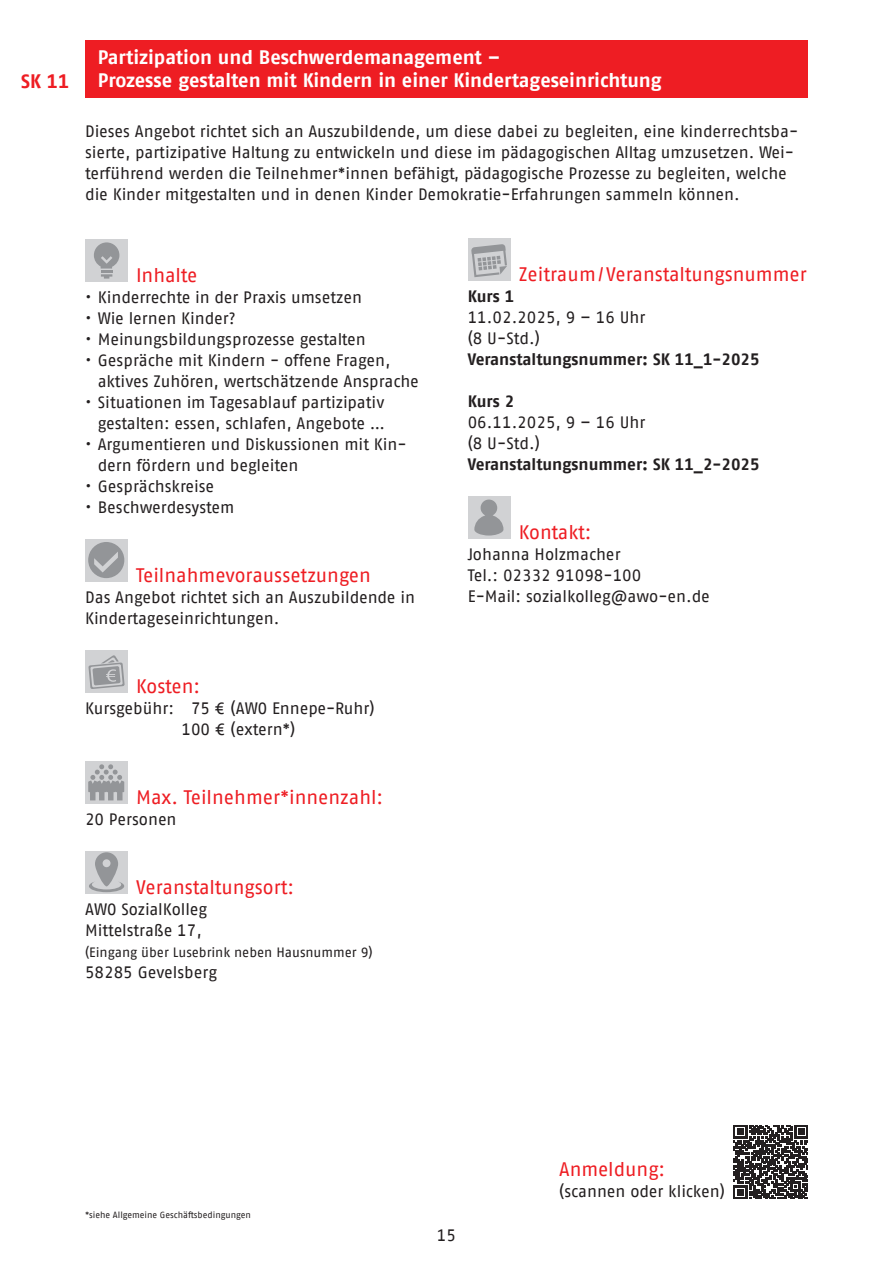
<style>
.page{position:relative;width:893px;height:1263px;background:#fff}
.page>*{position:absolute;margin:0;border:0;box-sizing:border-box;transform-origin:0 0}
.t1{font:19.5px "AWO Fago Office";color:#ee1d23}
.t2{font:700 19.5px/23.4px "AWO Fago Office";letter-spacing:-.005em;color:#fff}
.t3{font:700 19.5px "AWO Fago Office";color:#ee1d23}
.t4{font:16.5px/21px "AWO Fago Office";color:#231f20}
.t5{font:700 16.5px "AWO Fago Office";color:#231f20}
.t6{font:13.5px "AWO Fago Office";color:#231f20}
.t7{font:9px "AWO Fago Office";color:#231f20}
</style>
<div class="page">
<div style="left:85px;top:40px;width:723px;height:57px;background:#ee1d23"></div>
<div style="left:85px;top:239px;width:43px;height:43px;background:#d1d2d4"></div>
<svg style="left:94px;top:242px;width:25px;height:37px"></svg>
<div style="left:85px;top:539px;width:43px;height:43px;background:#d1d2d4"></div>
<svg style="left:88px;top:542px;width:36px;height:36px"></svg>
<div style="left:85px;top:650px;width:43px;height:43px;background:#d1d2d4"></div>
<svg style="left:88px;top:655px;width:37px;height:34px"></svg>
<div style="left:85px;top:761px;width:43px;height:43px;background:#d1d2d4"></div>
<svg style="left:88px;top:764px;width:36px;height:36px"></svg>
<div style="left:85px;top:851px;width:43px;height:43px;background:#d1d2d4"></div>
<svg style="left:89px;top:852px;width:35px;height:40px"></svg>
<div style="left:468px;top:238px;width:42px;height:43px;background:#d1d2d4"></div>
<svg style="left:471px;top:244px;width:36px;height:33px"></svg>
<div style="left:468px;top:496px;width:42px;height:43px;background:#d1d2d4"></div>
<svg style="left:474px;top:499px;width:29px;height:36px"></svg>
<svg style="left:733px;top:1125px;width:75px;height:74px"></svg>
<p class="t3" style="left:21px;top:70px;width:50px">SK 11</p>
<p class="t2" style="left:98px;top:45px;width:565px">Partizipation und Beschwerdemanagement –<br>Prozesse gestalten mit Kindern in einer Kindertageseinrichtung</p>
<p class="t4" style="left:85px;top:121px;width:715px">Dieses Angebot richtet sich an Auszubildende, um diese dabei zu begleiten, eine kinderrechtsba&shy;sierte, partizipative Haltung zu entwickeln und diese im pädagogischen Alltag umzusetzen. Wei&shy;terführend werden die Teilnehmer*innen befähigt, pädagogische Prozesse zu begleiten, welche die Kinder mitgestalten und in denen Kinder Demokratie-Erfahrungen sammeln können.</p>
<p class="t1" style="left:136px;top:264px;width:63px">Inhalte</p>
<p class="t4" style="left:85px;top:286px;width:279px">• Kinderrechte in der Praxis umsetzen</p>
<p class="t4" style="left:85px;top:307px;width:152px">• Wie lernen Kinder?</p>
<p class="t4" style="left:85px;top:328px;width:282px">• Meinungsbildungsprozesse gestalten</p>
<p class="t4" style="left:98px;top:349px;width:323px;text-indent:-13px">• Gespräche mit Kindern - offene Fragen, aktives Zuhören, wertschätzende Ansprache</p>
<p class="t4" style="left:85px;top:391px;width:301px;text-align:right">• Situationen im Tagesablauf partizipativ gestalten: essen, schlafen, Angebote …</p>
<p class="t4" style="left:98px;top:433px;width:310px;text-indent:-13px">• Argumentieren und Diskussionen mit Kin&shy;dern fördern und begleiten</p>
<p class="t4" style="left:85px;top:475px;width:131px">• Gesprächskreise</p>
<p class="t4" style="left:85px;top:496px;width:151px">• Beschwerdesystem</p>
<p class="t1" style="left:136px;top:564px;width:236px">Teilnahmevoraussetzungen</p>
<p class="t4" style="left:85px;top:586px;width:331px">Das Angebot richtet sich an Auszubildende in<br>Kindertageseinrichtungen.</p>
<p class="t1" style="left:136px;top:675px;width:66px">Kosten:</p>
<p class="t4" style="left:181px;top:697px;width:195px;text-indent:-96px">Kursgebühr: 75 € (AWO Ennepe-Ruhr)<br>100 € (extern*)</p>
<p class="t1" style="left:136px;top:786px;width:249px">Max. Teilnehmer*innenzahl:</p>
<p class="t4" style="left:85px;top:808px;width:93px">20 Personen</p>
<p class="t1" style="left:136px;top:876px;width:160px">Veranstaltungsort:</p>
<p class="t4" style="left:85px;top:898px;width:124px">AWO SozialKolleg<br>Mittelstraße 17,</p>
<p class="t6" style="left:85px;top:944px;width:289px">(Eingang über Lusebrink neben Hausnummer 9)</p>
<p class="t4" style="left:85px;top:961px;width:133px">58285 Gevelsberg</p>
<p class="t1" style="left:519px;top:263px;width:289px">Zeitraum/Veranstaltungsnummer</p>
<p class="t5" style="left:468px;top:286px;width:48px">Kurs 1</p>
<p class="t4" style="left:468px;top:307px;width:179px">11.02.2025, 9 – 16 Uhr (8 U-Std.)</p>
<p class="t5" style="left:468px;top:349px;width:293px">Veranstaltungsnummer: SK 11_1-2025</p>
<p class="t5" style="left:468px;top:391px;width:48px">Kurs 2</p>
<p class="t4" style="left:468px;top:412px;width:179px">06.11.2025, 9 – 16 Uhr (8 U-Std.)</p>
<p class="t5" style="left:468px;top:454px;width:293px">Veranstaltungsnummer: SK 11_2-2025</p>
<p class="t1" style="left:519px;top:521px;width:74px">Kontakt:</p>
<p class="t4" style="left:468px;top:544px;width:244px">Johanna Holzmacher<br>Tel.: 02332 91098-100<br>E-Mail: sozialkolleg@awo-en.de</p>
<p class="t7" style="left:85px;top:1210px;width:167px">*siehe Allgemeine Geschäftsbedingungen</p>
<p class="t4" style="left:437px;top:1224px;width:21px">15</p>
<p class="t1" style="left:559px;top:1158px;width:108px">Anmeldung:</p>
<p class="t4" style="left:559px;top:1180px;width:167px">(scannen oder klicken)</p>
</div>
